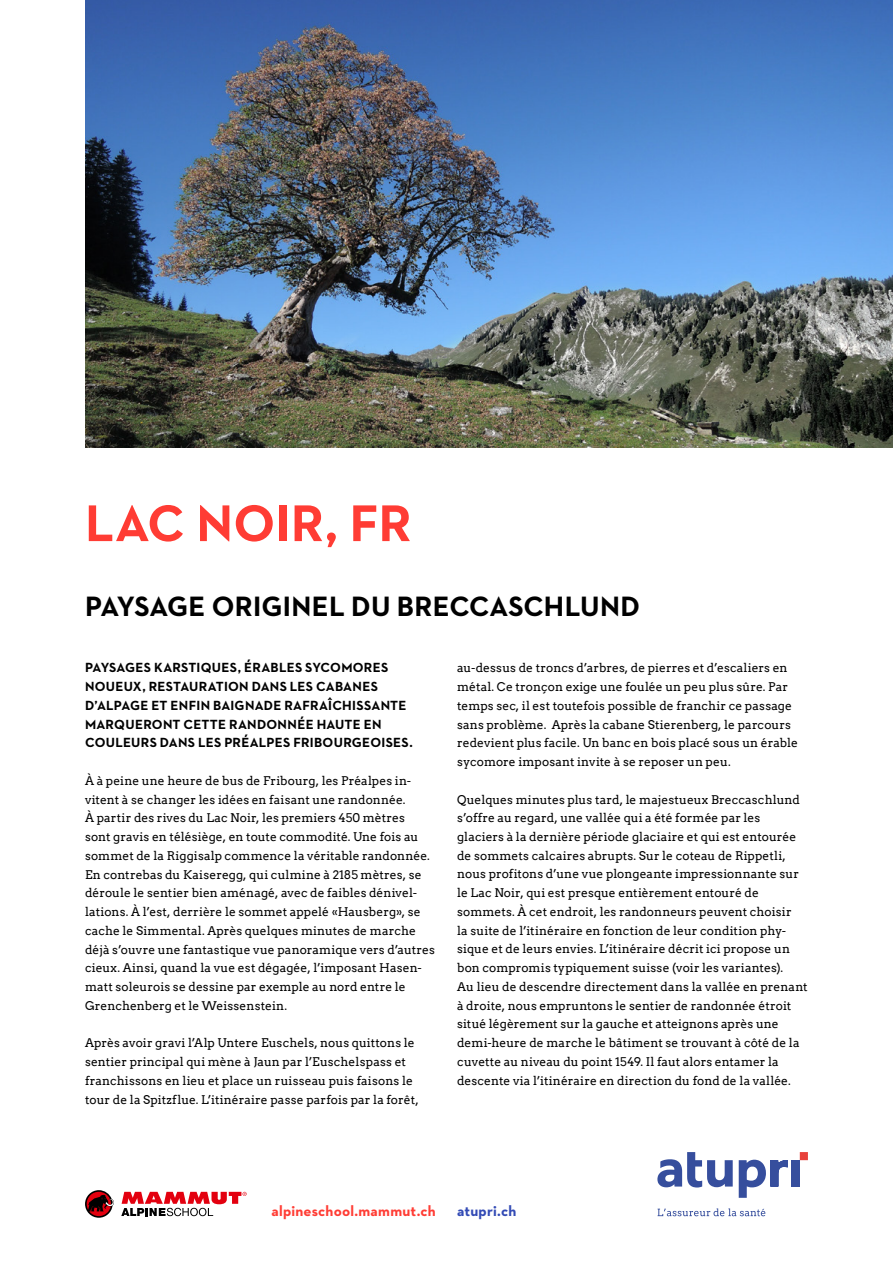
<style>
.page{position:relative;width:893px;height:1263px;background:#fff}
.page>*{position:absolute;margin:0;border:0;box-sizing:border-box;transform-origin:0 0}
.t1{font:700 52.5px "Neutraface 2 Text";color:#ff3c34}
.t2{font:700 28.5px "Neutraface 2 Text";letter-spacing:.005em;color:#000}
.t3{font:700 15px "Neutraface 2 Text";letter-spacing:.015em;color:#ff3c34}
.t4{font:700 15px "Neutraface 2 Text";letter-spacing:.01em;color:#324ab5}
.t5{font:700 13.5px/18.8px "Neutraface 2 Text";letter-spacing:.015em;color:#000}
.t6{font:12px/18.8px "Arvo";letter-spacing:.005em;color:#000}
</style>
<div class="page">
<svg style="left:658px;top:1208px;width:107px;height:8px"></svg>
<svg style="left:800px;top:1152px;width:8px;height:8px"></svg>
<svg style="left:657px;top:1152px;width:76px;height:35px"></svg>
<svg style="left:739px;top:1160px;width:49px;height:38px"></svg>
<div style="left:792px;top:1160px;width:8px;height:26px;background:#364e9d"></div>
<svg style="left:85px;top:1190px;width:29px;height:28px"></svg>
<svg style="left:121px;top:1192px;width:126px;height:24px"></svg>
<img style="left:85px;top:0;width:808px;height:447px">
<h1 class="t1" style="left:85px;top:490px;width:328px">LAC NOIR, FR</h1>
<h2 class="t2" style="left:85px;top:588px;width:557px">PAYSAGE ORIGINEL DU BRECCASCHLUND</h2>
<p class="t5" style="left:85px;top:658px;width:329px">PAYSAGES KARSTIQUES, ÉRABLES SYCOMORES NOUEUX, RESTAURATION DANS LES CABANES D’ALPAGE ET ENFIN BAIGNADE RAFRAÎCHISSANTE MARQUERONT CETTE RANDONNÉE HAUTE EN COULEURS DANS LES PRÉALPES FRIBOURGEOISES.</p>
<p class="t6" style="left:85px;top:771px;width:351px">À à peine une heure de bus de Fribourg, les Préalpes in&shy;vitent à se changer les idées en faisant une randonnée.<br>À partir des rives du Lac Noir, les premiers 450 mètres<br>sont gravis en télésiège, en toute commodité. Une fois au sommet de la Riggisalp commence la véritable randonnée.<br>En contrebas du Kaiseregg, qui culmine à 2185 mètres, se déroule le sentier bien aménagé, avec de faibles dénivel&shy;lations. À l’est, derrière le sommet appelé «Hausberg», se cache le Simmental. Après quelques minutes de marche déjà s’ouvre une fantastique vue panoramique vers d’autres cieux. Ainsi, quand la vue est dégagée, l’imposant Hasen&shy;matt soleurois se dessine par exemple au nord entre le Grenchenberg et le Weissenstein.</p>
<p class="t6" style="left:85px;top:1034px;width:335px">Après avoir gravi l’Alp Untere Euschels, nous quittons le sentier principal qui mène à Jaun par l’Euschelspass et franchissons en lieu et place un ruisseau puis faisons le tour de la Spitzflue. L’itinéraire passe parfois par la forêt,</p>
<p class="t6" style="left:457px;top:659px;width:342px">au-dessus de troncs d’arbres, de pierres et d’escaliers en métal. Ce tronçon exige une foulée un peu plus sûre. Par temps sec, il est toutefois possible de franchir ce passage sans problème. Après la cabane Stierenberg, le parcours redevient plus facile. Un banc en bois placé sous un érable sycomore imposant invite à se reposer un peu.</p>
<p class="t6" style="left:457px;top:790px;width:352px">Quelques minutes plus tard, le majestueux Breccaschlund s’offre au regard, une vallée qui a été formée par les glaciers à la dernière période glaciaire et qui est entourée de sommets calcaires abrupts. Sur le coteau de Rippetli, nous profitons d’une vue plongeante impressionnante sur le Lac Noir, qui est presque entièrement entouré de sommets. À cet endroit, les randonneurs peuvent choisir<br>la suite de l’itinéraire en fonction de leur condition phy&shy;sique et de leurs envies. L’itinéraire décrit ici propose un bon compromis typiquement suisse (voir les variantes).<br>Au lieu de descendre directement dans la vallée en prenant à droite, nous empruntons le sentier de randonnée étroit situé légèrement sur la gauche et atteignons après une demi-heure de marche le bâtiment se trouvant à côté de la cuvette au niveau du point 1549. Il faut alors entamer la descente via l’itinéraire en direction du fond de la vallée.</p>
<p class="t3" style="left:271px;top:1201px;width:166px">alpineschool.mammut.ch</p>
<p class="t4" style="left:457px;top:1201px;width:61px">atupri.ch</p>
</div>
